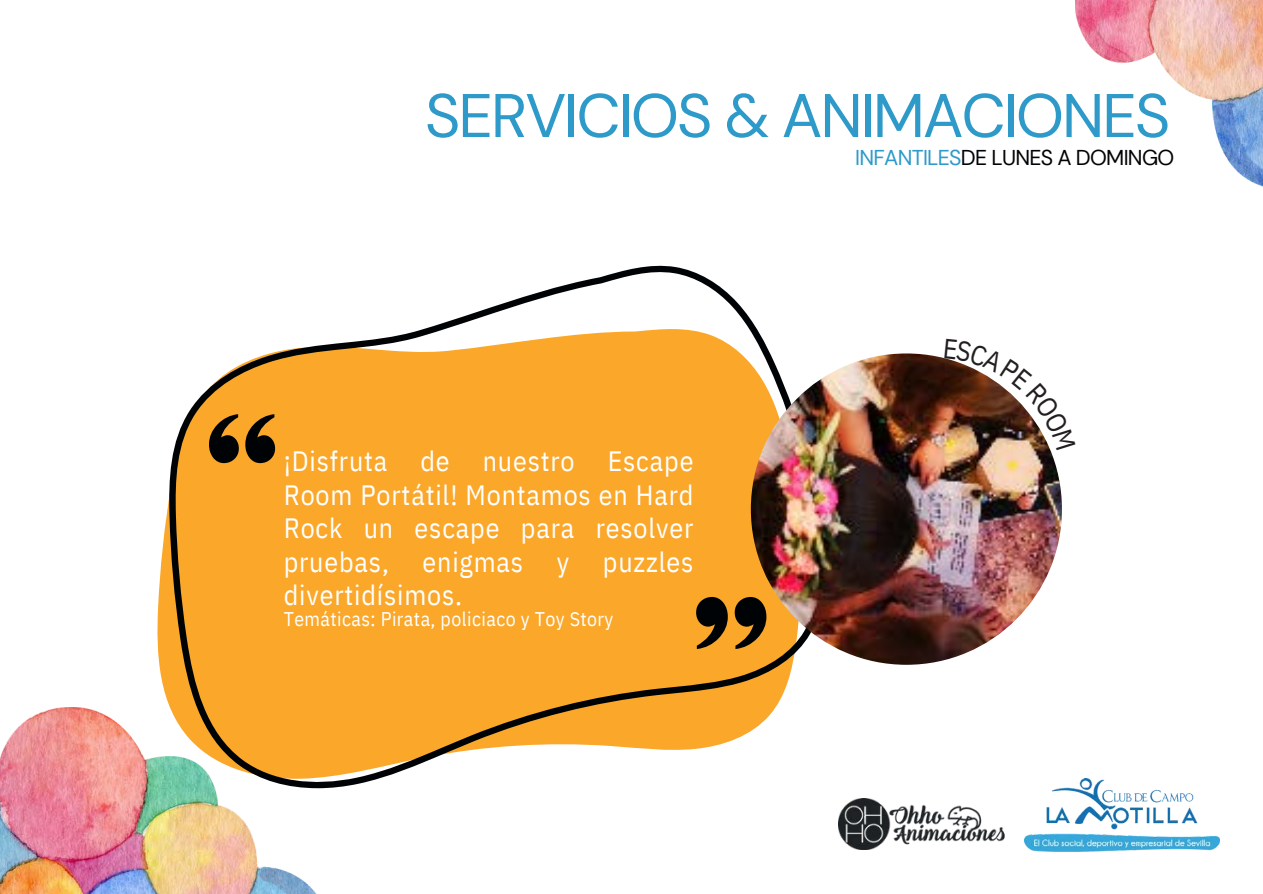
<style>
.page{position:relative;width:1263px;height:894px;background:#fff}
.page>*{position:absolute;margin:0;border:0;box-sizing:border-box;transform-origin:0 0}
.t1{font:61.35px "DM Sans";letter-spacing:-.035em;color:#2d9ac9}
.t2{font:27.9px/33.5px "IBM Plex Sans Cond";letter-spacing:.03em;color:#fff;text-align:justify}
.t3{font:21.45px "DM Sans";letter-spacing:-.035em;color:#000305}
.t4{font:19.8px "IBM Plex Sans Cond";letter-spacing:.02em;color:#fff}
.s1{color:#2d9ac9}
</style>
<div class="page">
<img style="left:839px;top:798px;width:166px;height:51px">
<svg style="left:168px;top:266px;width:655px;height:522px;fill:#faa72a"></svg>
<svg style="left:209px;top:414px;width:66px;height:49px;background:#6d4a15"></svg>
<svg style="left:696px;top:596px;width:70px;height:52px;background:#6d4a15"></svg>
<img style="left:751px;top:353px;width:311px;height:311px;border-radius:50%">
<img style="left:1075px;top:0;width:188px;height:187px">
<img style="left:0;top:707px;width:326px;height:186px">
<img style="left:1024px;top:778px;width:196px;height:73px">
<img style="left:945px;top:358px;width:106px;height:92px">
<p class="t1" style="left:425px;top:76px;width:747px">SERVICIOS &amp; ANIMACIONES</p>
<p class="t3" style="left:855px;top:144px;width:321px"><span class="s1">INFANTILES</span>DE LUNES A DOMINGO</p>
<h2 class="t2" style="left:284px;top:444px;width:411px">¡Disfruta de nuestro Escape Room Portátil! Montamos en Hard Rock un escape para resolver pruebas, enigmas y puzzles divertidísimos.</h2>
<p class="t4" style="left:284px;top:605px;width:331px">Temáticas: Pirata, policiaco y Toy Story</p>
</div>
